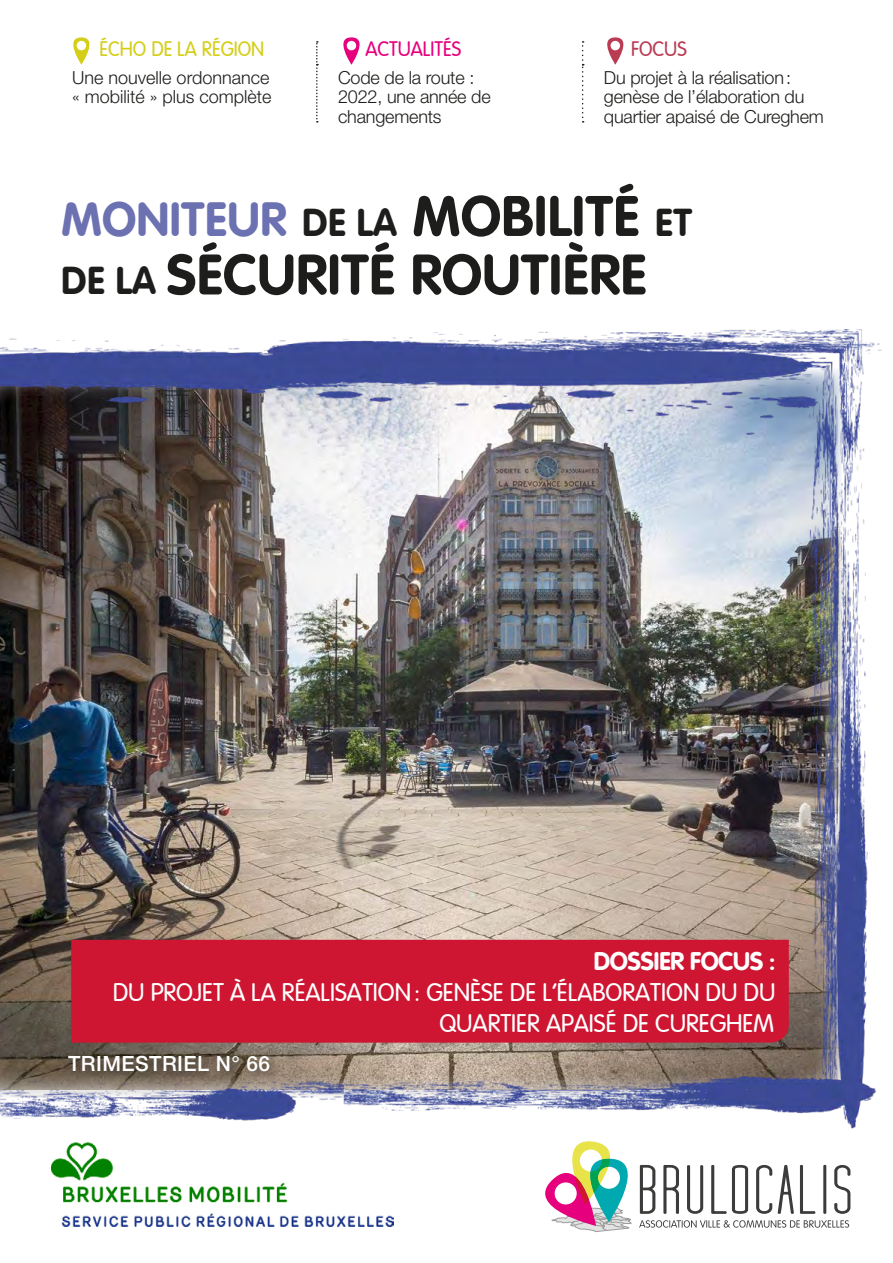
<style>
.page{position:relative;width:893px;height:1263px;background:#fff}
.page>*{position:absolute;margin:0;border:0;box-sizing:border-box;transform-origin:0 0}
.t1{font:700 56.55px "Vag Rounded";letter-spacing:.025em;color:#1d1d1b}
.t2{font:700 48px "Vag Rounded";letter-spacing:.025em;color:#6b71b1}
.t3{font:300 25.5px/30.6px "Vag";color:#fff;text-align:right}
.t4{font:700 25.5px "Vag Rounded";color:#fff}
.t5{font:500 21px "Helvetica Neue LT Pro";letter-spacing:.02em;color:#fff}
.t6{font:300 21px "Vag";color:#d5ce19}
.t7{font:300 21px "Vag";color:#e6007d}
.t8{font:300 21px "Vag";color:#ba3c53}
.t9{font:300 18px/19.5px "Helvetica Neue LT Pro";letter-spacing:-.01em;color:#1d1d1b}
.s1{font-size:38.85px;color:#1d1d1b}
.s2{font-size:56.55px;color:#1d1d1b}
.s3{font-size:38.85px}
</style>
<div class="page">
<svg style="left:607px;top:37px;width:17px;height:28px"></svg>
<svg style="left:73px;top:37px;width:17px;height:28px"></svg>
<svg style="left:343px;top:37px;width:17px;height:28px"></svg>
<svg style="left:316px;top:41px;width:2px;height:82px"></svg>
<svg style="left:582px;top:41px;width:2px;height:82px"></svg>
<img style="left:0;top:329px;width:881px;height:800px">
<div style="left:71px;top:940px;width:718px;height:102px;background:#ce1531"></div>
<svg style="left:545px;top:1141px;width:306px;height:91px"></svg>
<div style="left:63px;top:1050px;width:218px;height:32px;background:#1d1d1b;opacity:.75"></div>
<img style="left:51px;top:1142px;width:342px;height:84px">
<p class="t6" style="left:100px;top:37px;width:166px">ÉCHO DE LA RÉGION</p>
<p class="t7" style="left:365px;top:37px;width:97px">ACTUALITÉS</p>
<p class="t8" style="left:631px;top:37px;width:57px">FOCUS</p>
<p class="t9" style="left:72px;top:67px;width:201px">Une nouvelle ordonnance « mobilité » plus complète</p>
<p class="t9" style="left:338px;top:67px;width:154px">Code de la route :<br>2022, une année de changements</p>
<p class="t9" style="left:604px;top:67px;width:222px">Du projet à la réalisation: genèse de l’élaboration du quartier apaisé de Cureghem</p>
<h2 class="t2" style="left:62px;top:191px;width:632px">MONITEUR <span class="s1">DE LA</span> <span class="s2">MOBILITÉ</span> <span class="s1">ET</span></h2>
<h1 class="t1" style="left:62px;top:242px;width:586px"><span class="s3">DE LA</span> SÉCURITÉ ROUTIÈRE</h1>
<h3 class="t4" style="left:594px;top:947px;width:183px">DOSSIER FOCUS :</h3>
<h3 class="t3" style="left:113px;top:977px;width:664px">DU PROJET À LA RÉALISATION: GENÈSE DE L’ÉLABORATION DU DU<br>QUARTIER APAISÉ DE CUREGHEM</h3>
<p class="t5" style="left:68px;top:1051px;width:204px">TRIMESTRIEL N° 66</p>
</div>
